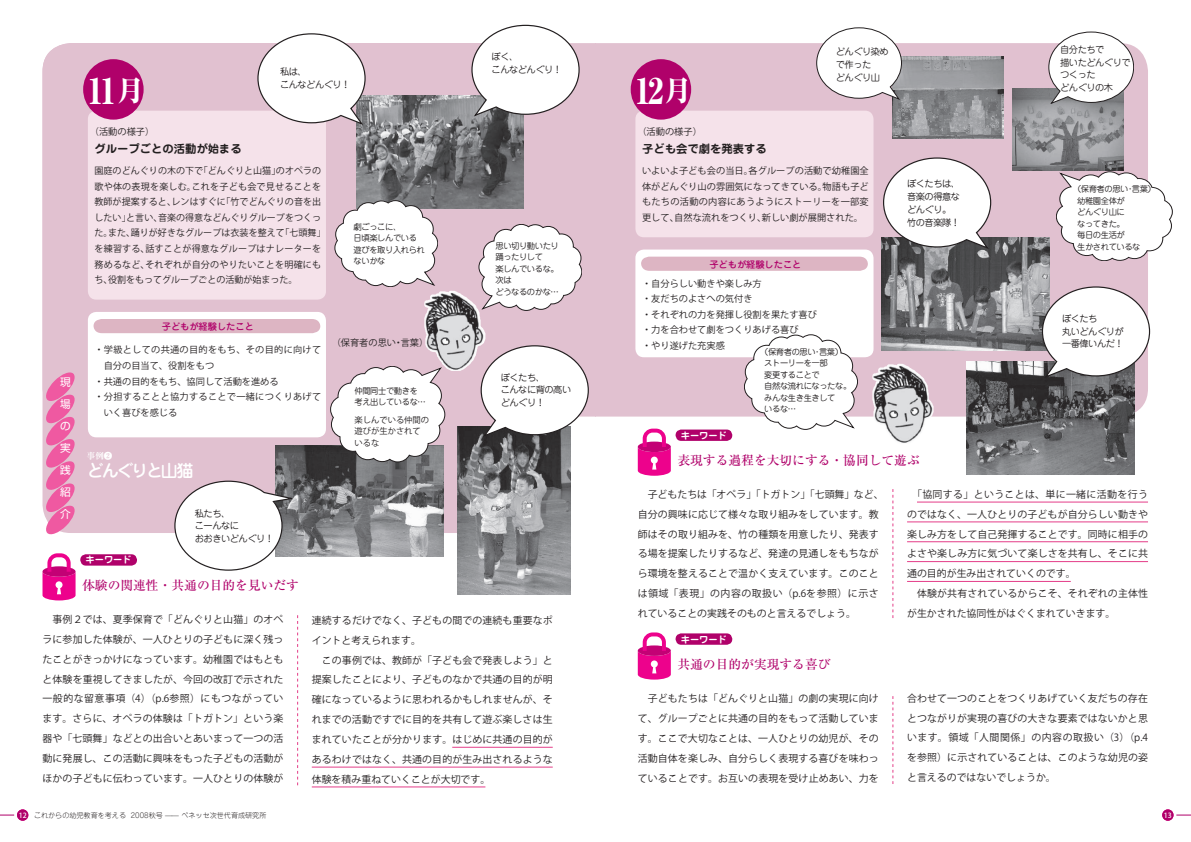
<style>
.page{position:relative;width:1191px;height:842px;background:#fff}
.page>*{position:absolute;margin:0;border:0;box-sizing:border-box;transform-origin:0 0}
.t1{font:35.4px "Ryumin Pro Heavy 90 pv RKSJ H";color:#fff;scale:.9 1}
.t2{font:35.4px "Ryumin Pro Heavy 90 pv RKSJ H";color:#fff;scale:.9 1}
.t3{font:17px "Jun 34 Pro Medium 90 pv RKSJ H";letter-spacing:-.13em;color:#fff}
.t4{font:12.8px "Ryumin Pro Medium 90 pv RKSJ H";color:#b0016a}
.t5{font:12.8px "Ryumin Pro Medium 90 pv RKSJ H";color:#b0016a}
.t6{font:11.3px "Jun 501 Pro Bold 90 pv RKSJ H";color:#231f20}
.t7{font:11.3px "Jun 501 Pro Bold 90 pv RKSJ H";color:#231f20}
.t8{font:10.6px/22px "Shin Go Pro Regular 90 pv RKSJ V";color:#fff;text-align:justify}
.t9{font:9.9px/19.8px "Koz Go Pro Regular 90 pv RKSJ H";letter-spacing:.015em;color:#231f20;text-align:justify}
.t10{font:9.9px/19.8px "Koz Go Pro Regular 90 pv RKSJ H";letter-spacing:.015em;color:#231f20;text-align:justify}
.t11{font:9.2px/15.6px "Koz Go Pro Regular 90 pv RKSJ H";letter-spacing:.005em;color:#231f20}
.t12{font:9.2px/15.6px "Koz Go Pro Regular 90 pv RKSJ H";color:#231f20;text-align:justify}
.t13{font:9.2px/12.8px "Jun 201 Pro Regular 90 pv RKSJ H";letter-spacing:-.05em;color:#231f20}
.t14{font:9.2px/12.8px "Jun 201 Pro Regular 90 pv RKSJ H";letter-spacing:-.05em;color:#231f20}
.t15{font:9.2px "Koz Go Pro Regular 90 pv RKSJ H";letter-spacing:.025em;color:#231f20}
.t16{font:9.2px "Jun 34 Pro Medium 90 pv RKSJ H";color:#b0016a}
.t17{font:9.2px "Jun 501 Pro Bold 90 pv RKSJ H";color:#fff}
.t18{font:9.2px "Jun 34 Pro Medium 90 pv RKSJ H";color:#b0016a}
.t19{font:9.2px "Jun 501 Pro Bold 90 pv RKSJ H";color:#fff}
.t20{font:8.5px "Ryumin Pro Bold 90 pv RKSJ H";color:#fff}
.t21{font:8.3px/11.5px "Jun 201 Pro Regular 90 pv RKSJ H";letter-spacing:-.05em;color:#231f20}
.t22{font:8.3px/11.5px "Jun 201 Pro Regular 90 pv RKSJ H";letter-spacing:-.05em;color:#231f20}
.t23{font:8.3px/11.5px "Koz Go Pro Regular 90 pv RKSJ H";color:#231f20}
.t24{font:7.1px "Jun 101 Pro Light 90 pv RKSJ H";color:#231f20}
.t25{font:7.1px "Koz Go Std Medium 90 pv RKSJ H";color:#fff}
.s1{font-size:28.3px}
.s2{font-family:"Ryumin Pro Regular 90 pv RKSJ H"}
.s3{font-family:"Koz Go Std Medium 90 pv RKSJ H";color:#fff}
</style>
<div class="page">
<div style="left:43px;top:43px;width:552px;height:374px;background:#e1c1d0"></div>
<div style="left:43px;top:43px;width:510px;height:490px;background:#e1c1d0;border-radius:28px"></div>
<div style="left:17px;top:809px;width:11px;height:12px;background:#b0016a;border-radius:50%"></div>
<svg style="left:0;top:815px;width:14px;height:1px"></svg>
<hr style="left:452px;top:747px;width:101px;height:1px;background:#e43d88">
<hr style="left:312px;top:767px;width:241px;height:1px;background:#e43d88">
<hr style="left:312px;top:787px;width:173px;height:1px;background:#e43d88">
<svg style="left:43px;top:553px;width:33px;height:47px"></svg>
<div style="left:80px;top:554px;width:57px;height:12px;background:#b0016a;border-radius:6px"></div>
<svg style="left:297px;top:615px;width:1px;height:170px"></svg>
<svg style="left:44px;top:372px;width:31px;height:163px"></svg>
<div style="left:88px;top:312px;width:238px;height:125px;background:#fff;border-radius:9px"></div>
<div style="left:94px;top:319px;width:226px;height:14px;background:#ddb5c3"></div>
<div style="left:88px;top:111px;width:238px;height:189px;background:#f5e2ea;border-radius:9px"></div>
<div style="left:83px;top:59px;width:61px;height:61px;background:#b0016a;border-radius:50%"></div>
<img style="left:357px;top:96px;width:166px;height:112px">
<svg style="left:257px;top:33px;width:109px;height:92px"></svg>
<svg style="left:471px;top:25px;width:109px;height:91px"></svg>
<img style="left:458px;top:426px;width:112px;height:168px">
<img style="left:276px;top:445px;width:168px;height:111px">
<img style="left:424px;top:291px;width:62px;height:80px">
<svg style="left:479px;top:224px;width:103px;height:87px"></svg>
<svg style="left:481px;top:345px;width:108px;height:92px"></svg>
<svg style="left:335px;top:200px;width:103px;height:87px"></svg>
<svg style="left:330px;top:366px;width:115px;height:96px;background:#e7e2e4"></svg>
<svg style="left:174px;top:481px;width:118px;height:90px"></svg>
<div style="left:595px;top:43px;width:553px;height:374px;background:#e1c1d0"></div>
<div style="left:1162px;top:809px;width:12px;height:12px;background:#b0016a;border-radius:50%"></div>
<svg style="left:1176px;top:815px;width:15px;height:1px"></svg>
<svg style="left:638px;top:632px;width:33px;height:48px"></svg>
<div style="left:676px;top:633px;width:56px;height:12px;background:#b0016a;border-radius:6px"></div>
<svg style="left:892px;top:696px;width:1px;height:88px"></svg>
<hr style="left:917px;top:502px;width:231px;height:1px;background:#e43d88">
<hr style="left:907px;top:522px;width:241px;height:1px;background:#e43d88">
<hr style="left:907px;top:542px;width:241px;height:1px;background:#e43d88">
<hr style="left:907px;top:561px;width:241px;height:1px;background:#e43d88">
<hr style="left:907px;top:581px;width:164px;height:1px;background:#e43d88">
<svg style="left:638px;top:429px;width:33px;height:47px"></svg>
<div style="left:676px;top:430px;width:56px;height:11px;background:#b0016a;border-radius:6px"></div>
<svg style="left:892px;top:489px;width:1px;height:129px"></svg>
<div style="left:635px;top:250px;width:239px;height:107px;background:#fff;border-radius:9px"></div>
<svg style="left:641px;top:257px;width:227px;height:14px;background:#ddb7c4"></svg>
<div style="left:635px;top:111px;width:239px;height:126px;background:#f5e2ea;border-radius:9px"></div>
<div style="left:631px;top:59px;width:60px;height:61px;background:#b0016a;border-radius:50%"></div>
<img style="left:967px;top:361px;width:168px;height:113px">
<img style="left:1013px;top:89px;width:111px;height:81px">
<svg style="left:1049px;top:32px;width:85px;height:72px"></svg>
<svg style="left:744px;top:335px;width:114px;height:95px"></svg>
<img style="left:893px;top:57px;width:111px;height:81px">
<svg style="left:816px;top:28px;width:86px;height:72px"></svg>
<img style="left:882px;top:237px;width:168px;height:113px">
<svg style="left:883px;top:157px;width:108px;height:92px"></svg>
<img style="left:872px;top:364px;width:62px;height:79px">
<svg style="left:1042px;top:286px;width:108px;height:92px"></svg>
<svg style="left:1056px;top:172px;width:117px;height:89px"></svg>
<p class="t8" style="left:60px;top:372px;width:12px">現場の実践紹介</p>
<p class="t14" style="left:280px;top:67px;width:72px">私は、<br>こんなどんぐり！</p>
<h1 class="t1" style="left:87px;top:77px;width:65px">11<span class="s1">月</span></h1>
<p class="t11" style="left:90px;top:125px;width:80px">（活動の様子）　　</p>
<p class="t6" style="left:94px;top:144px;width:149px">グループごとの活動が始まる</p>
<p class="t11" style="left:94px;top:164px;width:233px">園庭のどんぐりの木の下で「どんぐりと山猫」のオペラの歌や体の表現を楽しむ。これを子ども会で見せることを教師が提案すると、レンはすぐに「竹でどんぐりの音を出したい」と言い、音楽の得意などんぐりグループをつくった。また、踊りが好きなグループは衣装を整えて「七頭舞」を練習する、話すことが得意なグループはナレーターを務めるなど、それぞれが自分のやりたいことを明確にもち、役割をもってグループごとの活動が始まった。</p>
<p class="t16" style="left:162px;top:323px;width:94px">子どもが経験したこと</p>
<p class="t15" style="left:94px;top:346px;width:228px">・学級としての共通の目的をもち、その目的に向けて</p>
<p class="t11" style="left:104px;top:359px;width:112px">自分の目当て、役割をもつ</p>
<p class="t11" style="left:94px;top:375px;width:186px">・共通の目的をもち、協同して活動を進める</p>
<p class="t15" style="left:94px;top:393px;width:228px">・分担することと協力することで一緒につくりあげて</p>
<p class="t11" style="left:104px;top:406px;width:75px">いく喜びを感じる</p>
<p class="t22" style="left:354px;top:222px;width:73px">劇ごっこに、<br>日頃楽しんでいる遊びを取り入れられないかな</p>
<p class="t11" style="left:332px;top:336px;width:98px">（保育者の思い・言葉）</p>
<p class="t22" style="left:355px;top:386px;width:73px">仲間同士で動きを考え出しているな…</p>
<p class="t23" style="left:355px;top:415px;width:76px">楽しんでいる仲間の遊びが生かされているな</p>
<p class="t20" style="left:87px;top:452px;width:27px">事例<span class="s2">❷</span></p>
<h2 class="t3" style="left:87px;top:464px;width:108px">どんぐりと山猫</h2>
<p class="t19" style="left:86px;top:557px;width:48px">キーワード</p>
<p class="t14" style="left:195px;top:508px;width:81px">私たち、<br>こーんなに<br>おおきいどんぐり！</p>
<p class="t5" style="left:82px;top:580px;width:218px">体験の関連性・共通の目的を見いだす</p>
<p class="t14" style="left:492px;top:52px;width:72px">ぼく、<br>こんなどんぐり！</p>
<p class="t22" style="left:495px;top:241px;width:65px">思い切り動いたり踊ったりして<br>楽しんでいるな。次は<br>どうなるのかな…</p>
<p class="t14" style="left:501px;top:372px;width:72px">ぼくたち、<br>こんなに背の高いどんぐり！</p>
<p class="t10" style="left:43px;top:611px;width:243px">　事例２では、夏季保育で「どんぐりと山猫」のオペラに参加した体験が、一人ひとりの子どもに深く残ったことがきっかけになっています。幼稚園ではもともと体験を重視してきましたが、今回の改訂で示された一般的な留意事項（4）（p.6参照）にもつながっています。さらに、オペラの体験は「トガトン」という楽器や「七頭舞」などとの出合いとあいまって一つの活動に発展し、この活動に興味をもった子どもの活動がほかの子どもに伝わっています。一人ひとりの体験が</p>
<p class="t10" style="left:312px;top:612px;width:243px;text-align:left">連続するだけでなく、子どもの間での連続も重要なポイントと考えられます。<br>　この事例では、教師が「子ども会で発表しよう」と提案したことにより、子どものなかで共通の目的が明確になっているように思われるかもしれませんが、それまでの活動ですでに目的を共有して遊ぶ楽しさは生まれていたことが分かります。はじめに共通の目的があるわけではなく、共通の目的が生み出されるような体験を積み重ねていくことが大切です。</p>
<p class="t24" style="left:19px;top:812px;width:249px"><span class="s3">12</span> これからの幼児教育を考える 2008秋号 ̶̶ ベネッセ次世代育成研究所</p>
<p class="t13" style="left:836px;top:46px;width:54px">どんぐり染めで作った<br>どんぐり山</p>
<h1 class="t2" style="left:635px;top:77px;width:65px">12<span class="s1">月</span></h1>
<p class="t12" style="left:637px;top:125px;width:66px">（活動の様子）</p>
<p class="t7" style="left:642px;top:144px;width:126px">子ども会で劇を発表する</p>
<p class="t12" style="left:642px;top:164px;width:228px">いよいよ子ども会の当日。各グループの活動で幼稚園全体がどんぐり山の雰囲気になってきている。物語も子どもたちの活動の内容にあうようにストーリーを一部変更して、自然な流れをつくり、新しい劇が展開された。</p>
<p class="t18" style="left:709px;top:261px;width:94px">子どもが経験したこと</p>
<p class="t12" style="left:642px;top:277px;width:177px;text-align:left">・自分らしい動きや楽しみ方<br>・友だちのよさへの気付き<br>・それぞれの力を発揮し役割を果たす喜び・力を合わせて劇をつくりあげる喜び<br>・やり遂げた充実感</p>
<p class="t21" style="left:764px;top:347px;width:89px;text-indent:-4px">（保育者の思い・言葉）ストーリーを一部<br>変更することで<br>自然な流れになったな。みんな生き生きして<br>いるな…</p>
<p class="t17" style="left:681px;top:432px;width:48px">キーワード</p>
<p class="t13" style="left:907px;top:179px;width:54px">ぼくたちは、音楽の得意などんぐり。竹の音楽隊！</p>
<p class="t4" style="left:677px;top:455px;width:244px">表現する過程を大切にする・協同して遊ぶ</p>
<p class="t13" style="left:1060px;top:44px;width:72px">自分たちで<br>描いたどんぐりでつくった<br>どんぐりの木</p>
<p class="t21" style="left:1077px;top:184px;width:80px;text-indent:-4px">（保育者の思い・言葉）幼稚園全体が<br>どんぐり山に<br>なってきた。<br>毎日の生活が<br>生かされているな</p>
<p class="t13" style="left:1062px;top:313px;width:63px">ぼくたち<br>丸いどんぐりが一番偉いんだ！</p>
<p class="t9" style="left:638px;top:486px;width:247px;text-align:left">　子どもたちは「オペラ」「トガトン」「七頭舞」など、自分の興味に応じて様々な取り組みをしています。教師はその取り組みを、竹の種類を用意したり、発表する場を提案したりするなど、発達の見通しをもちながら環境を整えることで温かく支えています。このことは領域「表現」の内容の取扱い（p.6を参照）に示されていることの実践そのものと言えるでしょう。</p>
<p class="t9" style="left:907px;top:486px;width:242px;text-align:left;text-indent:5px">「協同する」ということは、単に一緒に活動を行うのではなく、一人ひとりの子どもが自分らしい動きや楽しみ方をして自己発揮することです。同時に相手のよさや楽しみ方に気づいて楽しさを共有し、そこに共通の目的が生み出されていくのです。<br>　体験が共有されているからこそ、それぞれの主体性が生かされた協同性がはぐくまれていきます。</p>
<p class="t17" style="left:681px;top:636px;width:48px">キーワード</p>
<p class="t4" style="left:677px;top:659px;width:155px">共通の目的が実現する喜び</p>
<p class="t9" style="left:638px;top:690px;width:243px">　子どもたちは「どんぐりと山猫」の劇の実現に向けて、グループごとに共通の目的をもって活動しています。ここで大切なことは、一人ひとりの幼児が、その活動自体を楽しみ、自分らしく表現する喜びを味わっていることです。お互いの表現を受け止めあい、力を</p>
<p class="t9" style="left:907px;top:689px;width:242px">合わせて一つのことをつくりあげていく友だちの存在とつながりが実現の喜びの大きな要素ではないかと思います。領域「人間関係」の内容の取扱い（3）（p.4を参照）に示されていることは、このような幼児の姿と言えるのではないでしょうか。</p>
<p class="t25" style="left:1164px;top:812px;width:9px">13</p>
</div>
